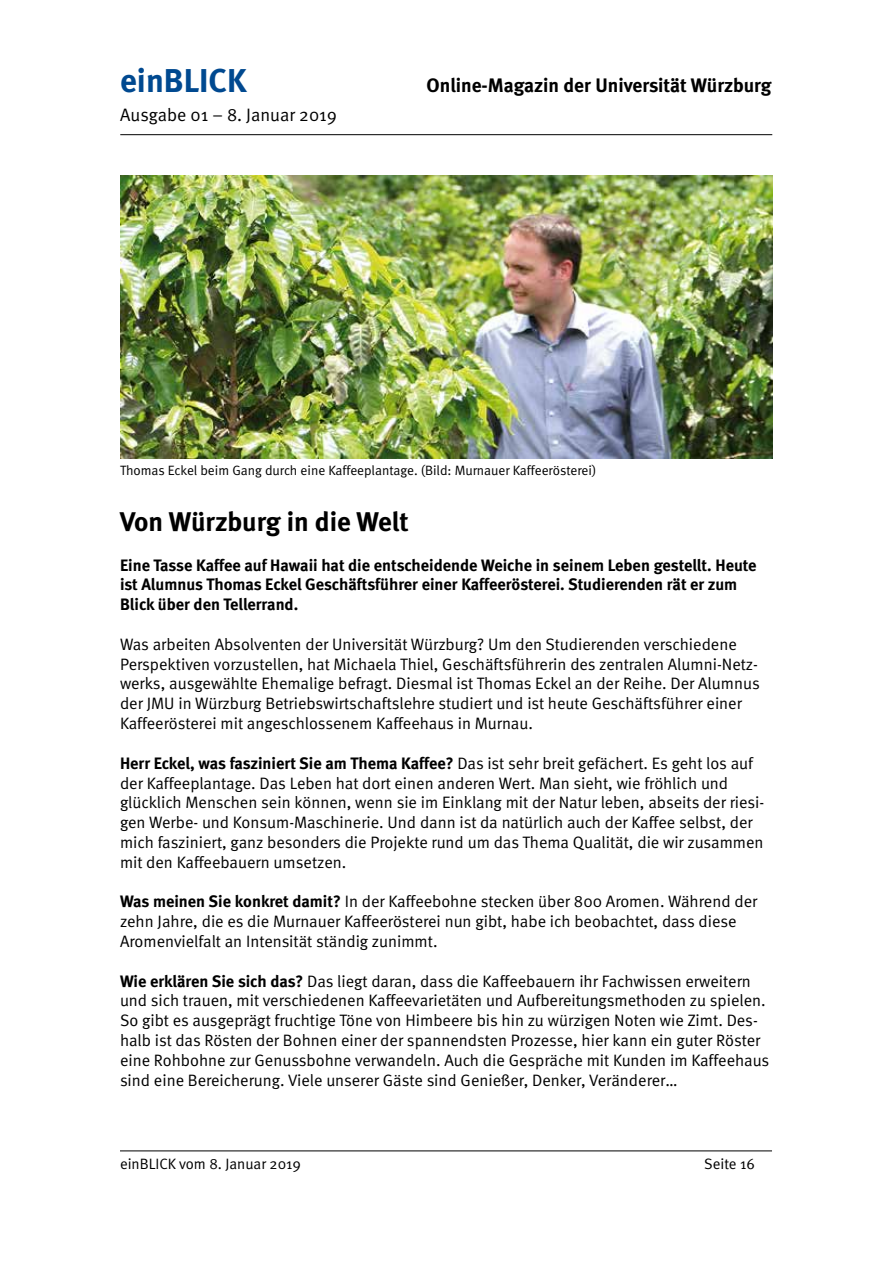
<style>
.page{position:relative;width:893px;height:1263px;background:#fff}
.page>*{position:absolute;margin:0;border:0;box-sizing:border-box;transform-origin:0 0}
.t1{font:700 33px "Meta";color:#004990}
.t2{font:700 27px "Meta";color:#000}
.t3{font:700 19.5px "Meta";color:#000}
.t4{font:18px "Meta Normal";color:#000}
.t5{font:16.5px/19.8px "Meta Normal";color:#000}
.t6{font:700 16.5px/19.8px "Meta";color:#000}
.t7{font:15px "Meta Normal";color:#000}
.t8{font:13.5px "Meta Normal";color:#000}
.s1{font-family:"Meta Normal";font-weight:400}
.s2{font-family:"Meta";font-weight:700}
</style>
<div class="page">
<hr style="left:120px;top:134px;width:652px;height:1px;background:#000">
<hr style="left:120px;top:1150px;width:652px;height:1px;background:#000">
<img style="left:120px;top:176px;width:652px;height:282px">
<h1 class="t1" style="left:120px;top:61px;width:128px">einBLICK</h1>
<p class="t3" style="left:427px;top:74px;width:346px">Online-Magazin der Universität Würzburg</p>
<p class="t4" style="left:120px;top:105px;width:218px">Ausgabe 01 – 8. Januar 2019</p>
<p class="t8" style="left:120px;top:463px;width:478px">Thomas Eckel beim Gang durch eine Kaffeeplantage. (Bild: Murnauer Kaffeerösterei)</p>
<h2 class="t2" style="left:120px;top:506px;width:290px">Von Würzburg in die Welt</h2>
<p class="t6" style="left:120px;top:555px;width:638px">Eine Tasse Kaffee auf Hawaii hat die entscheidende Weiche in seinem Leben gestellt. Heute ist Alumnus Thomas Eckel Geschäftsführer einer Kaffeerösterei. Studierenden rät er zum<br>Blick über den Tellerrand.</p>
<p class="t5" style="left:120px;top:634px;width:641px">Was arbeiten Absolventen der Universität Würzburg? Um den Studierenden verschiedene Perspektiven vorzustellen, hat Michaela Thiel, Geschäftsführerin des zentralen Alumni-Netz&shy;werks, ausgewählte Ehemalige befragt. Diesmal ist Thomas Eckel an der Reihe. Der Alumnus der JMU in Würzburg Betriebswirtschaftslehre studiert und ist heute Geschäftsführer einer Kaffeerösterei mit angeschlossenem Kaffeehaus in Murnau.</p>
<p class="t6" style="left:120px;top:753px;width:635px">Herr Eckel, was fasziniert Sie am Thema Kaffee? <span class="s1">Das ist sehr breit gefächert. Es geht los auf</span></p>
<p class="t5" style="left:120px;top:773px;width:646px">der Kaffeeplantage. Das Leben hat dort einen anderen Wert. Man sieht, wie fröhlich und glücklich Menschen sein können, wenn sie im Einklang mit der Natur leben, abseits der riesi&shy;gen Werbe- und Konsum-Maschinerie. Und dann ist da natürlich auch der Kaffee selbst, der mich fasziniert, ganz besonders die Projekte rund um das Thema Qualität, die wir zusammen mit den Kaffeebauern umsetzen.</p>
<p class="t5" style="left:120px;top:891px;width:639px"><span class="s2">Was meinen Sie konkret damit?</span> In der Kaffeebohne stecken über 800 Aromen. Während der zehn Jahre, die es die Murnauer Kaffeerösterei nun gibt, habe ich beobachtet, dass diese<br>Aromenvielfalt an Intensität ständig zunimmt.</p>
<p class="t5" style="left:120px;top:971px;width:651px"><span class="s2">Wie erklären Sie sich das?</span> Das liegt daran, dass die Kaffeebauern ihr Fachwissen erweitern und sich trauen, mit verschiedenen Kaffeevarietäten und Aufbereitungsmethoden zu spielen.<br>So gibt es ausgeprägt fruchtige Töne von Himbeere bis hin zu würzigen Noten wie Zimt. Des&shy;halb ist das Rösten der Bohnen einer der spannendsten Prozesse, hier kann ein guter Röster eine Rohbohne zur Genussbohne verwandeln. Auch die Gespräche mit Kunden im Kaffeehaus sind eine Bereicherung. Viele unserer Gäste sind Genießer, Denker, Veränderer…</p>
<p class="t7" style="left:120px;top:1155px;width:182px">einBLICK vom 8. Januar 2019</p>
<p class="t7" style="left:704px;top:1155px;width:52px">Seite 16</p>
</div>
